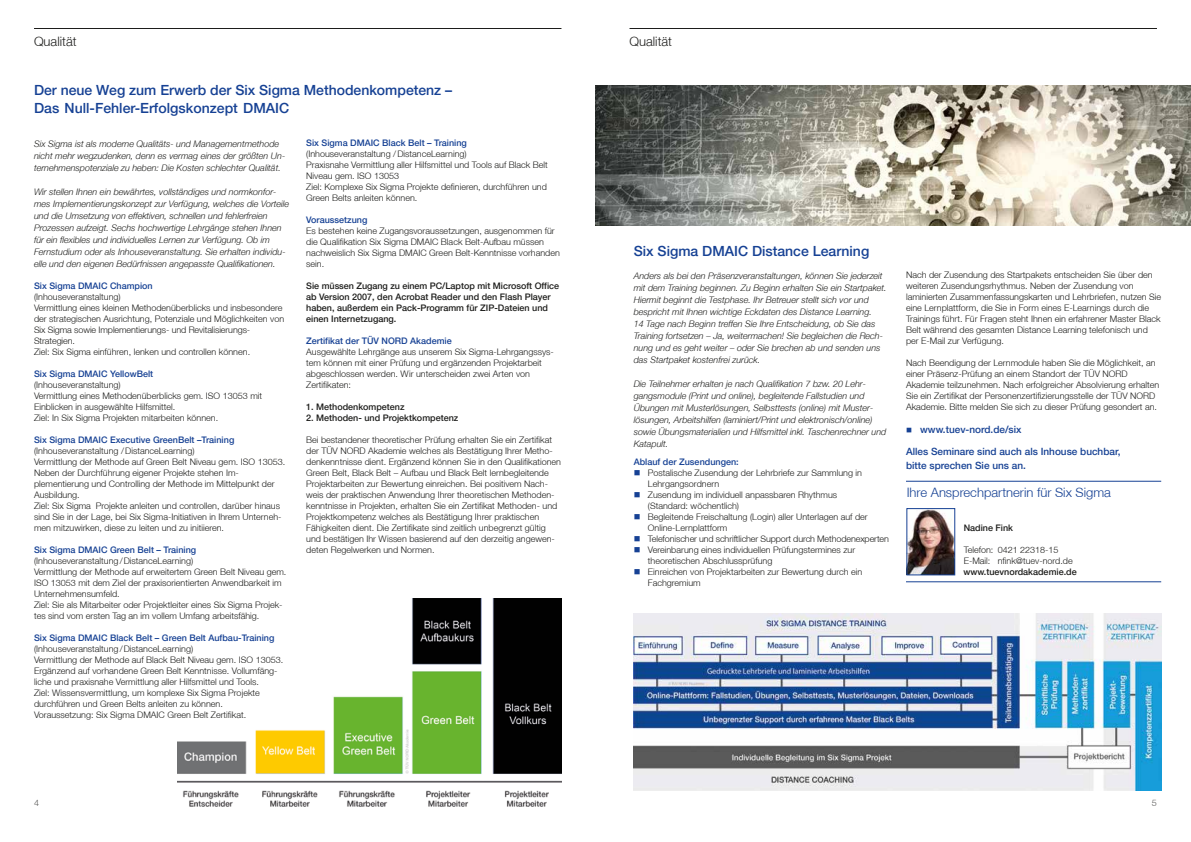
<style>
.page{position:relative;width:1191px;height:842px;background:#fff}
.page>*{position:absolute;margin:0;border:0;box-sizing:border-box;transform-origin:0 0}
.t1{font:500 14px/18px "Helvetica Neue LT";color:#164194}
.t2{font:300 13px "Helvetica Neue LT";color:#164194}
.t3{font:300 13px "Helvetica Neue LT";color:#1d1d1b}
.t4{font:500 10px/14.4px "Helvetica Neue LT";color:#164194}
.t5{font:300 9px/11px "Helvetica Neue LT";color:#1d1d1b}
.t6{font:italic 300 9px/12px "Helvetica Neue LT";color:#1d1d1b}
.t7{font:500 9px "Helvetica Neue LT";color:#164194}
.t8{font:500 9px/11px "Helvetica Neue LT";color:#1d1d1b}
.t9{font:300 9px "Helvetica Neue LT";color:#575756}
</style>
<div class="page">
<hr style="left:34px;top:28px;width:527px;height:1px;background:#1d1d1b">
<hr style="left:629px;top:28px;width:528px;height:1px;background:#1d1d1b">
<img style="left:178px;top:598px;width:383px;height:209px">
<img style="left:595px;top:85px;width:596px;height:140px">
<img style="left:908px;top:510px;width:45px;height:63px">
<div style="left:906px;top:508px;width:49px;height:67px;border:1px solid #164194"></div>
<img style="left:634px;top:614px;width:527px;height:177px">
<hr style="left:906px;top:481px;width:255px;height:1px;background:#164194">
<hr style="left:906px;top:582px;width:255px;height:1px;background:#164194">
<h2 class="t3" style="left:34px;top:34px;width:44px">Qualität</h2>
<h2 class="t3" style="left:629px;top:34px;width:44px">Qualität</h2>
<h1 class="t1" style="left:34px;top:81px;width:420px">Der neue Weg zum Erwerb der Six Sigma Methodenkompetenz –<br>Das Null-Fehler-Erfolgskonzept DMAIC</h1>
<p class="t6" style="left:34px;top:138px;width:253px">Six Sigma ist als moderne Qualitäts- und Managementmethode nicht mehr wegzudenken, denn es vermag eines der größten Un&shy;ternehmenspotenziale zu heben: Die Kosten schlechter Qualität.</p>
<p class="t6" style="left:34px;top:186px;width:257px">Wir stellen Ihnen ein bewährtes, vollständiges und normkonfor&shy;mes Implementierungskonzept zur Verfügung, welches die Vorteile und die Umsetzung von effektiven, schnellen und fehlerfreien Prozessen aufzeigt. Sechs hochwertige Lehrgänge stehen Ihnen für ein flexibles und individuelles Lernen zur Verfügung. Ob im Fernstudium oder als Inhouseveranstaltung. Sie erhalten individu&shy;elle und den eigenen Bedürfnissen angepasste Qualifikationen.</p>
<p class="t7" style="left:34px;top:280px;width:120px">Six Sigma DMAIC Champion</p>
<p class="t5" style="left:34px;top:291px;width:252px">(Inhouseveranstaltung)<br>Vermittlung eines kleinen Methodenüberblicks und insbesondere der strategischen Ausrichtung, Potenziale und Möglichkeiten von Six Sigma sowie Implementierungs- und Revitalisierungs-Strategien.<br>Ziel: Six Sigma einführen, lenken und controllen können.</p>
<p class="t7" style="left:34px;top:368px;width:121px">Six Sigma DMAIC YellowBelt</p>
<p class="t5" style="left:34px;top:379px;width:230px">(Inhouseveranstaltung)<br>Vermittlung eines Methodenüberblicks gem. ISO 13053 mit Einblicken in ausgewählte Hilfsmittel.<br>Ziel: In Six Sigma Projekten mitarbeiten können.</p>
<p class="t7" style="left:34px;top:434px;width:202px">Six Sigma DMAIC Executive GreenBelt –Training</p>
<p class="t5" style="left:34px;top:445px;width:253px">(Inhouseveranstaltung /DistanceLearning)<br>Vermittlung der Methode auf Green Belt Niveau gem. ISO 13053.<br>Neben der Durchführung eigener Projekte stehen Im&shy;plementierung und Controlling der Methode im Mittelpunkt der Ausbildung.<br>Ziel: Six Sigma Projekte anleiten und controllen, darüber hinaus sind Sie in der Lage, bei Six Sigma-Initiativen in Ihrem Unterneh&shy;men mitzuwirken, diese zu leiten und zu initiieren.</p>
<p class="t7" style="left:34px;top:544px;width:164px">Six Sigma DMAIC Green Belt – Training</p>
<p class="t5" style="left:34px;top:555px;width:254px">(Inhouseveranstaltung/DistanceLearning)<br>Vermittlung der Methode auf erweitertem Green Belt Niveau gem.<br>ISO 13053 mit dem Ziel der praxisorientierten Anwendbarkeit im Unternehmensumfeld.<br>Ziel: Sie als Mitarbeiter oder Projektleiter eines Six Sigma Projek&shy;tes sind vom ersten Tag an im vollem Umfang arbeitsfähig.</p>
<p class="t7" style="left:34px;top:632px;width:242px">Six Sigma DMAIC Black Belt – Green Belt Aufbau-Training</p>
<p class="t5" style="left:34px;top:643px;width:251px">(Inhouseveranstaltung/DistanceLearning)<br>Vermittlung der Methode auf Black Belt Niveau gem. ISO 13053.<br>Ergänzend auf vorhandene Green Belt Kenntnisse. Vollumfäng&shy;liche und praxisnahe Vermittlung aller Hilfsmittel und Tools.<br>Ziel: Wissensvermittlung, um komplexe Six Sigma Projekte durchführen und Green Belts anleiten zu können.<br>Voraussetzung: Six Sigma DMAIC Green Belt Zertifikat.</p>
<p class="t7" style="left:306px;top:137px;width:162px">Six Sigma DMAIC Black Belt – Training</p>
<p class="t5" style="left:306px;top:148px;width:243px">(Inhouseveranstaltung /DistanceLearning)<br>Praxisnahe Vermittlung aller Hilfsmittel und Tools auf Black Belt Niveau gem. ISO 13053<br>Ziel: Komplexe Six Sigma Projekte definieren, durchführen und Green Belts anleiten können.</p>
<p class="t7" style="left:306px;top:214px;width:63px">Voraussetzung</p>
<p class="t5" style="left:306px;top:225px;width:255px">Es bestehen keine Zugangsvoraussetzungen, ausgenommen für die Qualifikation Six Sigma DMAIC Black Belt-Aufbau müssen nachweislich Six Sigma DMAIC Green Belt-Kenntnisse vorhanden sein.</p>
<p class="t8" style="left:306px;top:280px;width:254px">Sie müssen Zugang zu einem PC/Laptop mit Microsoft Office ab Version 2007, den Acrobat Reader und den Flash Player haben, außerdem ein Pack-Programm für ZIP-Dateien und einen Internetzugang.</p>
<p class="t7" style="left:306px;top:335px;width:147px">Zertifikat der TÜV NORD Akademie</p>
<p class="t5" style="left:306px;top:346px;width:249px">Ausgewählte Lehrgänge aus unserem Six Sigma-Lehrgangssys&shy;tem können mit einer Prüfung und ergänzenden Projektarbeit abgeschlossen werden. Wir unterscheiden zwei Arten von Zertifikaten:</p>
<p class="t8" style="left:306px;top:401px;width:100px">1. Methodenkompetenz</p>
<p class="t8" style="left:306px;top:412px;width:154px">2. Methoden- und Projektkompetenz</p>
<p class="t5" style="left:306px;top:434px;width:256px">Bei bestandener theoretischer Prüfung erhalten Sie ein Zertifikat der TÜV NORD Akademie welches als Bestätigung Ihrer Metho&shy;denkenntnisse dient. Ergänzend können Sie in den Qualifikationen Green Belt, Black Belt – Aufbau und Black Belt lernbegleitende Projektarbeiten zur Bewertung einreichen. Bei positivem Nach&shy;weis der praktischen Anwendung Ihrer theoretischen Methoden&shy;kenntnisse in Projekten, erhalten Sie ein Zertifikat Methoden- und Projektkompetenz welches als Bestätigung Ihrer praktischen Fähigkeiten dient. Die Zertifikate sind zeitlich unbegrenzt gültig und bestätigen Ihr Wissen basierend auf den derzeitig angewen&shy;deten Regelwerken und Normen.</p>
<h1 class="t1" style="left:634px;top:242px;width:237px">Six Sigma DMAIC Distance Learning</h1>
<p class="t6" style="left:634px;top:270px;width:254px">Anders als bei den Präsenzveranstaltungen, können Sie jederzeit mit dem Training beginnen. Zu Beginn erhalten Sie ein Startpaket.<br>Hiermit beginnt die Testphase. Ihr Betreuer stellt sich vor und bespricht mit Ihnen wichtige Eckdaten des Distance Learning.<br>14 Tage nach Beginn treffen Sie Ihre Entscheidung, ob Sie das Training fortsetzen – Ja, weitermachen! Sie begleichen die Rech&shy;nung und es geht weiter – oder Sie brechen ab und senden uns das Startpaket kostenfrei zurück.</p>
<p class="t6" style="left:634px;top:378px;width:254px">Die Teilnehmer erhalten je nach Qualifikation 7 bzw. 20 Lehr&shy;gangsmodule (Print und online), begleitende Fallstudien und Übungen mit Musterlösungen, Selbsttests (online) mit Muster&shy;lösungen, Arbeitshilfen (laminiert/Print und elektronisch/online) sowie Übungsmaterialien und Hilfsmittel inkl. Taschenrechner und Katapult.</p>
<p class="t7" style="left:634px;top:456px;width:106px">Ablauf der Zusendungen:</p>
<p class="t5" style="left:648px;top:467px;width:242px">Postalische Zusendung der Lehrbriefe zur Sammlung in Lehrgangsordnern<br>Zusendung im individuell anpassbaren Rhythmus<br>(Standard: wöchentlich)<br>Begleitende Freischaltung (Login) aller Unterlagen auf der Online-Lernplattform<br>Telefonischer und schriftlicher Support durch Methodenexperten Vereinbarung eines individuellen Prüfungstermines zur theoretischen Abschlussprüfung<br>Einreichen von Projektarbeiten zur Bewertung durch ein Fachgremium</p>
<p class="t5" style="left:906px;top:269px;width:257px">Nach der Zusendung des Startpakets entscheiden Sie über den weiteren Zusendungsrhythmus. Neben der Zusendung von laminierten Zusammenfassungskarten und Lehrbriefen, nutzen Sie eine Lernplattform, die Sie in Form eines E-Learnings durch die Trainings führt. Für Fragen steht Ihnen ein erfahrener Master Black Belt während des gesamten Distance Learning telefonisch und per E-Mail zur Verfügung.</p>
<p class="t5" style="left:906px;top:357px;width:255px">Nach Beendigung der Lernmodule haben Sie die Möglichkeit, an einer Präsenz-Prüfung an einem Standort der TÜV NORD Akademie teilzunehmen. Nach erfolgreicher Absolvierung erhalten Sie ein Zertifikat der Personenzertifizierungsstelle der TÜV NORD Akademie. Bitte melden Sie sich zu dieser Prüfung gesondert an.</p>
<p class="t4" style="left:906px;top:422px;width:117px">■ www.tuev-nord.de/six</p>
<p class="t4" style="left:906px;top:444px;width:216px">Alles Seminare sind auch als Inhouse buchbar, bitte sprechen Sie uns an.</p>
<h2 class="t2" style="left:906px;top:485px;width:206px">Ihre Ansprechpartnerin für Six Sigma</h2>
<p class="t8" style="left:963px;top:522px;width:51px">Nadine Fink</p>
<p class="t5" style="left:963px;top:544px;width:111px">Telefon: 0421 22318-15<br>E-Mail: nfink@tuev-nord.de</p>
<p class="t8" style="left:963px;top:566px;width:115px">www.tuevnordakademie.de</p>
<p class="t9" style="left:34px;top:797px;width:7px">4</p>
<p class="t9" style="left:1152px;top:797px;width:7px">5</p>
</div>
